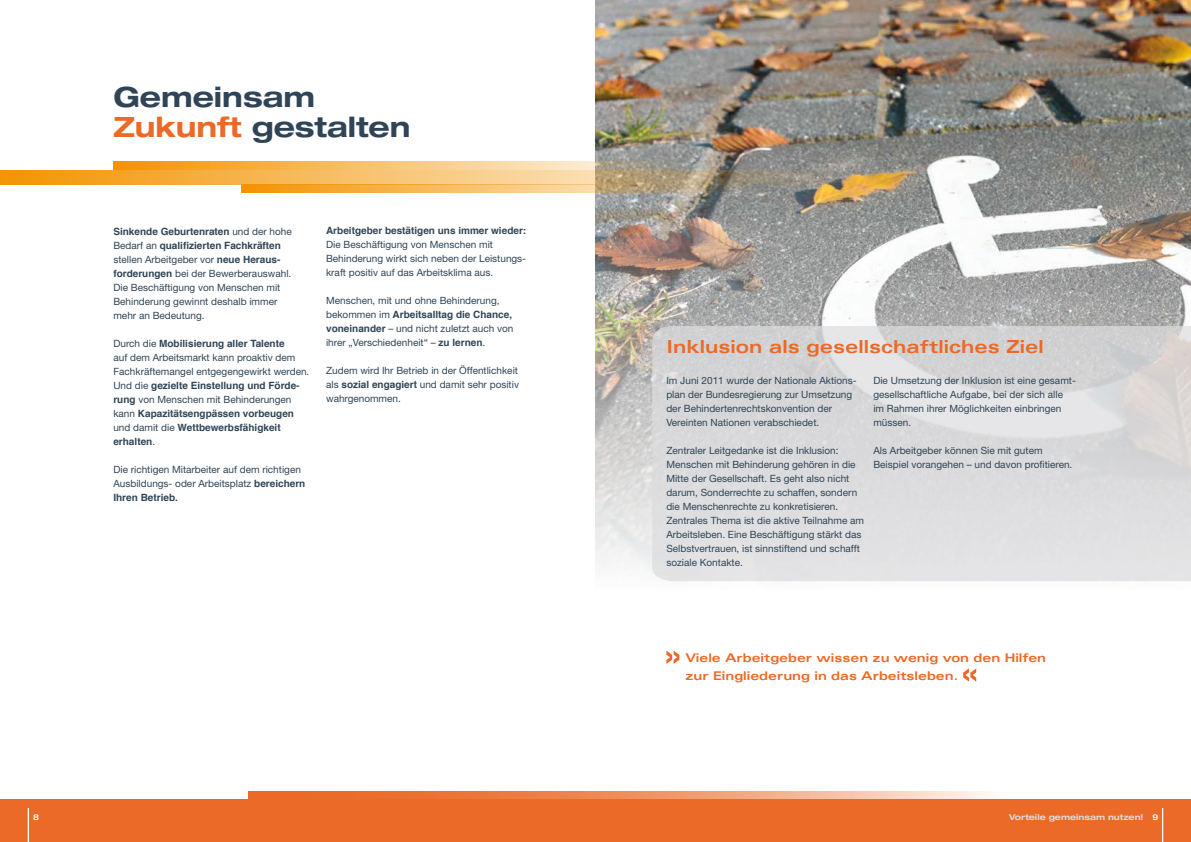
<style>
.page{position:relative;width:1191px;height:842px;background:#fff}
.page>*{position:absolute;margin:0;border:0;box-sizing:border-box;transform-origin:0 0}
.t1{font:700 expanded 28px/30px "Helvetica Neue";color:#2f4557}
.t2{font:700 expanded 18px "Univers";color:#eb6a27}
.t3{font:700 expanded 12px/18px "Univers";color:#eb6a27}
.t4{font:10px/14px "Helvetica Neue";color:#2f4557}
.t5{font:700 10px/14px "Helvetica";color:#2f4557}
.t6{font:700 expanded 8px "Helvetica Neue";color:#dbdbde}
.t7{font:700 expanded 8px "Univers";color:#fff}
.s1{color:#eb6a27}
.s2{font-family:"Helvetica Neue";font-weight:400}
.s3{font-family:"Helvetica";font-weight:700}
.s4{font-family:"Univers";color:#fff}
</style>
<div class="page">
<div style="left:0;top:799px;width:1191px;height:43px;background:#eb6a27"></div>
<img style="left:596px;top:0;width:595px;height:582px">
<svg style="left:652px;top:326px;width:539px;height:255px;background:#dbdbdc"></svg>
<svg style="left:0;top:170px;width:845px;height:14px;background:#ddae64"></svg>
<svg style="left:113px;top:162px;width:577px;height:8px;background:#e9b96f"></svg>
<svg style="left:248px;top:791px;width:740px;height:8px;background:#f0986a"></svg>
<svg style="left:241px;top:184px;width:510px;height:9px;background:#deac5f"></svg>
<hr style="left:28px;top:808px;width:1px;height:34px;background:#fff">
<hr style="left:1162px;top:808px;width:1px;height:34px;background:#fff">
<svg style="left:666px;top:651px;width:13px;height:13px"></svg>
<svg style="left:963px;top:668px;width:13px;height:14px"></svg>
<h1 class="t1" style="left:113px;top:81px;width:299px">Gemeinsam<br><span class="s1">Zukunft</span> gestalten</h1>
<p class="t5" style="left:113px;top:224px;width:180px">Sinkende Geburtenraten <span class="s2">und der hohe<br>Bedarf an</span> qualifizierten Fachkräften</p>
<p class="t4" style="left:113px;top:252px;width:179px">stellen Arbeitgeber vor <span class="s3">neue Heraus&shy;forderungen</span> bei der Bewerberauswahl.<br>Die Beschäftigung von Menschen mit Behinderung gewinnt deshalb immer mehr an Bedeutung.</p>
<p class="t5" style="left:113px;top:336px;width:173px"><span class="s2">Durch die</span> Mobilisierung aller Talente</p>
<p class="t4" style="left:113px;top:350px;width:197px">auf dem Arbeitsmarkt kann proaktiv dem<br>Fachkräftemangel entgegengewirkt werden.</p>
<p class="t5" style="left:113px;top:378px;width:188px"><span class="s2">Und die</span> gezielte Einstellung und Förde-</p>
<p class="t4" style="left:113px;top:392px;width:180px"><span class="s3">rung</span> von Menschen mit Behinderungen</p>
<p class="t5" style="left:113px;top:406px;width:182px"><span class="s2">kann</span> Kapazitätsengpässen vorbeugen <span class="s2">und damit die</span> Wettbewerbsfähigkeit erhalten<span class="s2">.</span></p>
<p class="t4" style="left:113px;top:462px;width:193px">Die richtigen Mitarbeiter auf dem richtigen<br>Ausbildungs- oder Arbeitsplatz <span class="s3">bereichern</span></p>
<p class="t5" style="left:113px;top:490px;width:66px">Ihren Betrieb.</p>
<p class="t5" style="left:326px;top:224px;width:202px">Arbeitgeber bestätigen uns immer wieder:</p>
<p class="t4" style="left:326px;top:238px;width:202px">Die Beschäftigung von Menschen mit<br>Behinderung wirkt sich neben der Leistungs&shy;kraft positiv auf das Arbeitsklima aus.</p>
<p class="t4" style="left:326px;top:294px;width:175px">Menschen, mit und ohne Behinderung,</p>
<p class="t5" style="left:326px;top:308px;width:188px"><span class="s2">bekommen im</span> Arbeitsalltag die Chance,</p>
<p class="t4" style="left:326px;top:322px;width:189px"><span class="s3">voneinander</span> – und nicht zuletzt auch von ihrer „Verschiedenheit“ – <span class="s3">zu lernen</span>.</p>
<p class="t4" style="left:326px;top:364px;width:194px;text-align:justify">Zudem wird Ihr Betrieb in der Öffentlichkeit als <span class="s3">sozial engagiert</span> und damit sehr positiv wahrgenommen.</p>
<h2 class="t2" style="left:666px;top:337px;width:379px">Inklusion als gesellschaftliches Ziel</h2>
<p class="t4" style="left:666px;top:373px;width:192px">Im Juni 2011 wurde der Nationale Aktions&shy;plan der Bundesregierung zur Umsetzung der Behindertenrechtskonvention der Vereinten Nationen verabschiedet.</p>
<p class="t4" style="left:666px;top:443px;width:199px">Zentraler Leitgedanke ist die Inklusion:<br>Menschen mit Behinderung gehören in die Mitte der Gesellschaft. Es geht also nicht darum, Sonderrechte zu schaffen, sondern die Menschenrechte zu konkretisieren.<br>Zentrales Thema ist die aktive Teilnahme am Arbeitsleben. Eine Beschäftigung stärkt das Selbstvertrauen, ist sinnstiftend und schafft soziale Kontakte.</p>
<p class="t4" style="left:873px;top:373px;width:204px">Die Umsetzung der Inklusion ist eine gesamt&shy;gesellschaftliche Aufgabe, bei der sich alle im Rahmen ihrer Möglichkeiten einbringen müssen.</p>
<p class="t4" style="left:873px;top:443px;width:200px">Als Arbeitgeber können Sie mit gutem<br>Beispiel vorangehen – und davon profitieren.</p>
<p class="t3" style="left:685px;top:648px;width:362px">Viele Arbeitgeber wissen zu wenig von den Hilfen zur Eingliederung in das Arbeitsleben.</p>
<p class="t7" style="left:33px;top:813px;width:7px">8</p>
<p class="t6" style="left:1009px;top:812px;width:151px">Vorteile gemeinsam nutzen! <span class="s4">9</span></p>
</div>
